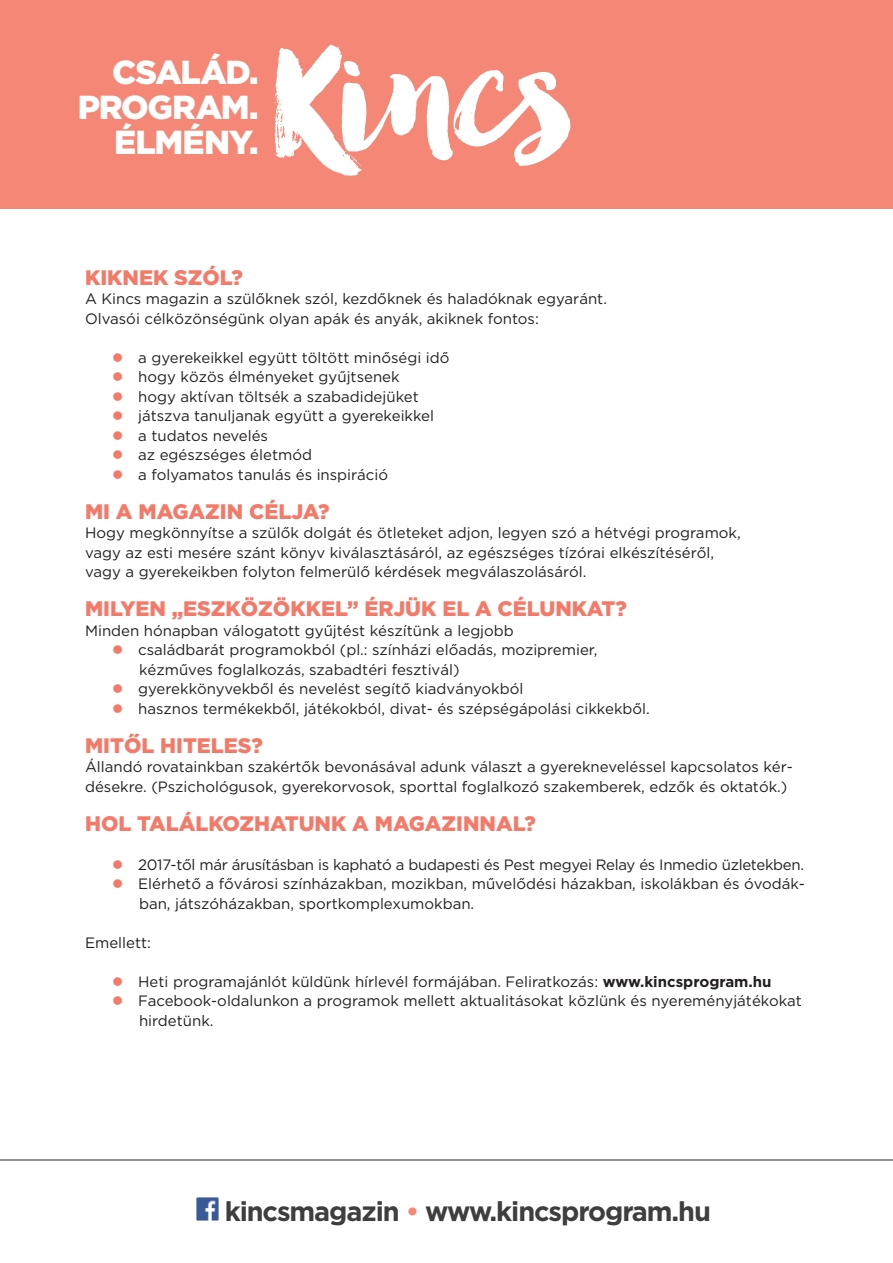
<style>
.page{position:relative;width:893px;height:1263px;background:#fff}
.page>*{position:absolute;margin:0;border:0;box-sizing:border-box;transform-origin:0 0}
.t1{font:900 33.3px/35.4px "Gotham HTF";letter-spacing:-.035em;color:#fff;text-align:right}
.t2{font:700 27.15px "Gotham HTF";letter-spacing:-.04em;color:#3e3e3f}
.t3{font:900 21px "Gotham HTF";color:#f37a69}
.t4{font:15px/19.5px "Gotham HTF";color:#231f20}
.t5{font:15px "Gotham HTF";letter-spacing:-.02em;color:#231f20}
.s1{color:#f37a69}
.s2{font-weight:700}
.s3{color:#f48775}
</style>
<div class="page">
<div style="left:0;top:0;width:893px;height:208px;background:#f48775"></div>
<svg style="left:274px;top:45px;width:297px;height:131px"></svg>
<img style="left:196px;top:1198px;width:23px;height:22px">
<hr style="left:0;top:1160px;width:893px;height:1px;background:#231f20">
<h1 class="t1" style="left:78px;top:53px;width:182px">CSALÁD.<br>PROGRAM.<br>ÉLMÉNY.</h1>
<h3 class="t3" style="left:85px;top:265px;width:159px">KIKNEK SZÓL?</h3>
<p class="t4" style="left:85px;top:289px;width:523px">A Kincs magazin a szülőknek szól, kezdőknek és haladóknak egyaránt.<br>Olvasói célközönségünk olyan apák és anyák, akiknek fontos:</p>
<p class="t4" style="left:112px;top:347px;width:339px"><span class="s1">●</span> a gyerekeikkel együtt töltött minőségi idő</p>
<p class="t4" style="left:112px;top:367px;width:289px"><span class="s1">●</span> hogy közös élményeket gyűjtsenek</p>
<p class="t4" style="left:112px;top:386px;width:308px"><span class="s1">●</span> hogy aktívan töltsék a szabadidejüket</p>
<p class="t4" style="left:112px;top:406px;width:324px"><span class="s1">●</span> játszva tanuljanak együtt a gyerekeikkel</p>
<p class="t4" style="left:112px;top:425px;width:158px"><span class="s1">●</span> a tudatos nevelés</p>
<p class="t4" style="left:112px;top:445px;width:201px"><span class="s1">●</span> az egészséges életmód</p>
<p class="t4" style="left:112px;top:464px;width:278px"><span class="s1">●</span> a folyamatos tanulás és inspiráció</p>
<h3 class="t3" style="left:85px;top:499px;width:246px">MI A MAGAZIN CÉLJA?</h3>
<p class="t4" style="left:85px;top:523px;width:657px">Hogy megkönnyítse a szülők dolgát és ötleteket adjon, legyen szó a hétvégi programok, vagy az esti mesére szánt könyv kiválasztásáról, az egészséges tízórai elkészítéséről, vagy a gyerekeikben folyton felmerülő kérdések megválaszolásáról.</p>
<h3 class="t3" style="left:85px;top:597px;width:543px">MILYEN „ESZKÖZÖKKEL” ÉRJÜK EL A CÉLUNKAT?</h3>
<p class="t4" style="left:85px;top:620px;width:430px">Minden hónapban válogatott gyűjtést készítünk a legjobb</p>
<p class="t4" style="left:139px;top:640px;width:460px;text-indent:-27px"><span class="s1">●</span> családbarát programokból (pl.: színházi előadás, mozipremier, kézműves foglalkozás, szabadtéri fesztivál)</p>
<p class="t4" style="left:112px;top:679px;width:413px"><span class="s1">●</span> gyerekkönyvekből és nevelést segítő kiadványokból</p>
<p class="t4" style="left:112px;top:698px;width:539px"><span class="s1">●</span> hasznos termékekből, játékokból, divat- és szépségápolási cikkekből.</p>
<h3 class="t3" style="left:85px;top:733px;width:179px">MITŐL HITELES?</h3>
<p class="t4" style="left:85px;top:757px;width:709px">Állandó rovatainkban szakértők bevonásával adunk választ a gyerekneveléssel kapcsolatos kér&shy;désekre. (Pszichológusok, gyerekorvosok, sporttal foglalkozó szakemberek, edzők és oktatók.)</p>
<h3 class="t3" style="left:85px;top:811px;width:452px">HOL TALÁLKOZHATUNK A MAGAZINNAL?</h3>
<p class="t5" style="left:112px;top:856px;width:694px"><span class="s1">●</span> 2017-től már árusításban is kapható a budapesti és Pest megyei Relay és Inmedio üzletekben.</p>
<p class="t4" style="left:139px;top:874px;width:667px;text-indent:-27px"><span class="s1">●</span> Elérhető a fővárosi színházakban, mozikban, művelődési házakban, iskolákban és óvodák&shy;ban, játszóházakban, sportkomplexumokban.</p>
<p class="t4" style="left:85px;top:932px;width:67px">Emellett:</p>
<p class="t4" style="left:112px;top:971px;width:661px"><span class="s1">●</span> Heti programajánlót küldünk hírlevél formájában. Feliratkozás: <span class="s2">www.kincsprogram.hu</span></p>
<p class="t4" style="left:139px;top:991px;width:664px;text-indent:-27px"><span class="s1">●</span> Facebook-oldalunkon a programok mellett aktualitásokat közlünk és nyereményjátékokat hirdetünk.</p>
<h2 class="t2" style="left:225px;top:1195px;width:488px">kincsmagazin <span class="s3">•</span> www.kincsprogram.hu</h2>
</div>
